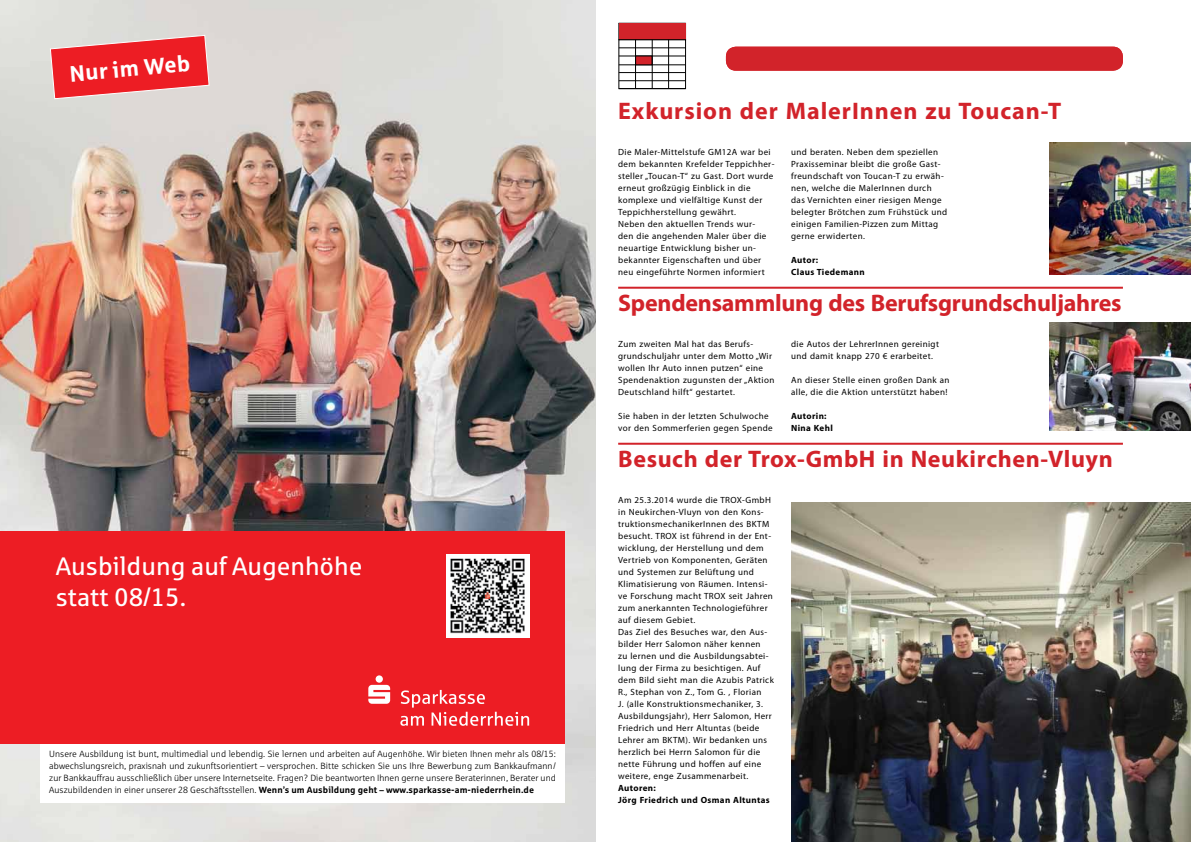
<style>
.page{position:relative;width:1191px;height:842px;background:#fff}
.page>*{position:absolute;margin:0;border:0;box-sizing:border-box;transform-origin:0 0}
.t1{font:25.3px/30.5px "Sparkasse Rg";color:#fff}
.t2{font:700 24px "Myriad Pro";letter-spacing:.025em;color:#d2232a}
.t3{font:700 24px "Myriad Pro";letter-spacing:-.01em;color:#d2232a}
.t4{font:700 22.6px "Sparkasse Rg";color:#fff}
.t5{font:9px/12px "Myriad Pro";letter-spacing:.04em;color:#000}
.t6{font:9px/12.1px "Sparkasse Lt";letter-spacing:.005em;color:#000;text-align:justify}
.t7{font:700 9px "Sparkasse Rg";letter-spacing:.005em;color:#000}
.t8{font:700 9px/12px "Myriad Pro";letter-spacing:.04em;color:#000}
.s1{font-family:"Sparkasse Lt";font-weight:400}
</style>
<div class="page">
<hr style="left:619px;top:48px;width:66px;height:1px;background:#000">
<hr style="left:619px;top:56px;width:66px;height:1px;background:#000">
<hr style="left:619px;top:80px;width:66px;height:1px;background:#000">
<hr style="left:619px;top:72px;width:66px;height:1px;background:#000">
<hr style="left:619px;top:65px;width:66px;height:1px;background:#000">
<div style="left:619px;top:23px;width:66px;height:17px;background:#d2232a"></div>
<div style="left:635px;top:56px;width:17px;height:9px;background:#d2232a"></div>
<div style="left:618px;top:39px;width:68px;height:50px;border:1px solid #000"></div>
<hr style="left:635px;top:40px;width:1px;height:49px;background:#000">
<hr style="left:652px;top:40px;width:1px;height:49px;background:#000">
<hr style="left:668px;top:40px;width:1px;height:49px;background:#000">
<div style="left:726px;top:47px;width:397px;height:24px;background:#d2232a;border-radius:10px"></div>
<hr style="left:618px;top:287px;width:505px;height:2px;background:#d2232a">
<img style="left:791px;top:503px;width:400px;height:339px">
<img style="left:1049px;top:323px;width:142px;height:108px">
<img style="left:0;top:0;width:595px;height:842px">
<div style="left:40px;top:744px;width:525px;height:58px;background:#fff"></div>
<div style="left:0;top:531px;width:565px;height:213px;background:#ed1d24"></div>
<svg style="left:400px;top:690px;width:129px;height:36px"></svg>
<svg style="left:368px;top:675px;width:22px;height:29px"></svg>
<svg style="left:49px;top:34px;width:161px;height:66px;background:#e95559"></svg>
<img style="left:446px;top:554px;width:83px;height:83px">
<svg style="left:0;top:0;width:6px;height:4px"></svg>
<hr style="left:618px;top:443px;width:505px;height:2px;background:#d2232a">
<img style="left:1049px;top:143px;width:142px;height:132px">
<h3 class="t4" style="left:68px;top:59px;width:123px;rotate:-5deg">Nur im Web</h3>
<h1 class="t1" style="left:56px;top:550px;width:308px">Ausbildung auf Augenhöhe statt 08/15.</h1>
<p class="t6" style="left:49px;top:748px;width:508px">Unsere Ausbildung ist bunt, multimedial und lebendig. Sie lernen und arbeiten auf Augenhöhe. Wir bieten Ihnen mehr als 08/15: abwechslungsreich, praxisnah und zukunftsorientiert – versprochen. Bitte schicken Sie uns Ihre Bewerbung zum Bankkaufmann/ zur Bankkauffrau ausschließlich über unsere Internetseite. Fragen? Die beantworten Ihnen gerne unsere Beraterinnen, Berater und</p>
<p class="t7" style="left:49px;top:784px;width:486px"><span class="s1">Auszubildenden in einer unserer 28 Geschäftsstellen.</span> Wenn’s um Ausbildung geht – www.sparkasse-am-niederrhein.de</p>
<h2 class="t2" style="left:618px;top:95px;width:445px">Exkursion der MalerInnen zu Toucan-T</h2>
<p class="t5" style="left:618px;top:146px;width:158px">Die Maler-Mittelstufe GM12A war bei dem bekannten Krefelder Teppichher&shy;steller „Toucan-T“ zu Gast. Dort wurde erneut großzügig Einblick in die komplexe und vielfältige Kunst der Teppichherstellung gewährt.<br>Neben den aktuellen Trends wur-<br>den die angehenden Maler über die neuartige Entwicklung bisher un&shy;bekannter Eigenschaften und über neu eingeführte Normen informiert</p>
<p class="t5" style="left:791px;top:146px;width:157px">und beraten. Neben dem speziellen Praxisseminar bleibt die große Gast&shy;freundschaft von Toucan-T zu erwäh&shy;nen, welche die MalerInnen durch das Vernichten einer riesigen Menge belegter Brötchen zum Frühstück und einigen Familien-Pizzen zum Mittag gerne erwiderten.</p>
<p class="t8" style="left:791px;top:253px;width:75px">Autor:<br>Claus Tiedemann</p>
<h2 class="t3" style="left:618px;top:287px;width:505px">Spendensammlung des Berufsgrundschuljahres</h2>
<p class="t5" style="left:618px;top:337px;width:158px">Zum zweiten Mal hat das Berufs&shy;grundschuljahr unter dem Motto „Wir wollen Ihr Auto innen putzen“ eine Spendenaktion zugunsten der „Aktion Deutschland hilft“ gestartet.</p>
<p class="t5" style="left:618px;top:409px;width:156px">Sie haben in der letzten Schulwoche vor den Sommerferien gegen Spende</p>
<h2 class="t2" style="left:618px;top:443px;width:496px">Besuch der Trox-GmbH in Neukirchen-Vluyn</h2>
<p class="t5" style="left:618px;top:494px;width:157px">Am 25.3.2014 wurde die TROX-GmbH in Neukirchen-Vluyn von den Kons&shy;truktionsmechanikerInnen des BKTM besucht. TROX ist führend in der Ent&shy;wicklung, der Herstellung und dem Vertrieb von Komponenten, Geräten und Systemen zur Belüftung und Klimatisierung von Räumen. Intensi&shy;ve Forschung macht TROX seit Jahren zum anerkannten Technologieführer auf diesem Gebiet.<br>Das Ziel des Besuches war, den Aus&shy;bilder Herr Salomon näher kennen<br>zu lernen und die Ausbildungsabtei&shy;lung der Firma zu besichtigen. Auf dem Bild sieht man die Azubis Patrick R., Stephan von Z., Tom G. , Florian<br>J. (alle Konstruktionsmechaniker, 3.<br>Ausbildungsjahr), Herr Salomon, Herr Friedrich und Herr Altuntas (beide Lehrer am BKTM). Wir bedanken uns herzlich bei Herrn Salomon für die nette Führung und hoffen auf eine weitere, enge Zusammenarbeit.</p>
<p class="t8" style="left:618px;top:781px;width:153px">Autoren:<br>Jörg Friedrich und Osman Altuntas</p>
<p class="t5" style="left:791px;top:337px;width:149px">die Autos der LehrerInnen gereinigt und damit knapp 270 € erarbeitet.</p>
<p class="t5" style="left:791px;top:373px;width:160px">An dieser Stelle einen großen Dank an alle, die die Aktion unterstützt haben!</p>
<p class="t8" style="left:791px;top:409px;width:43px">Autorin:<br>Nina Kehl</p>
</div>
